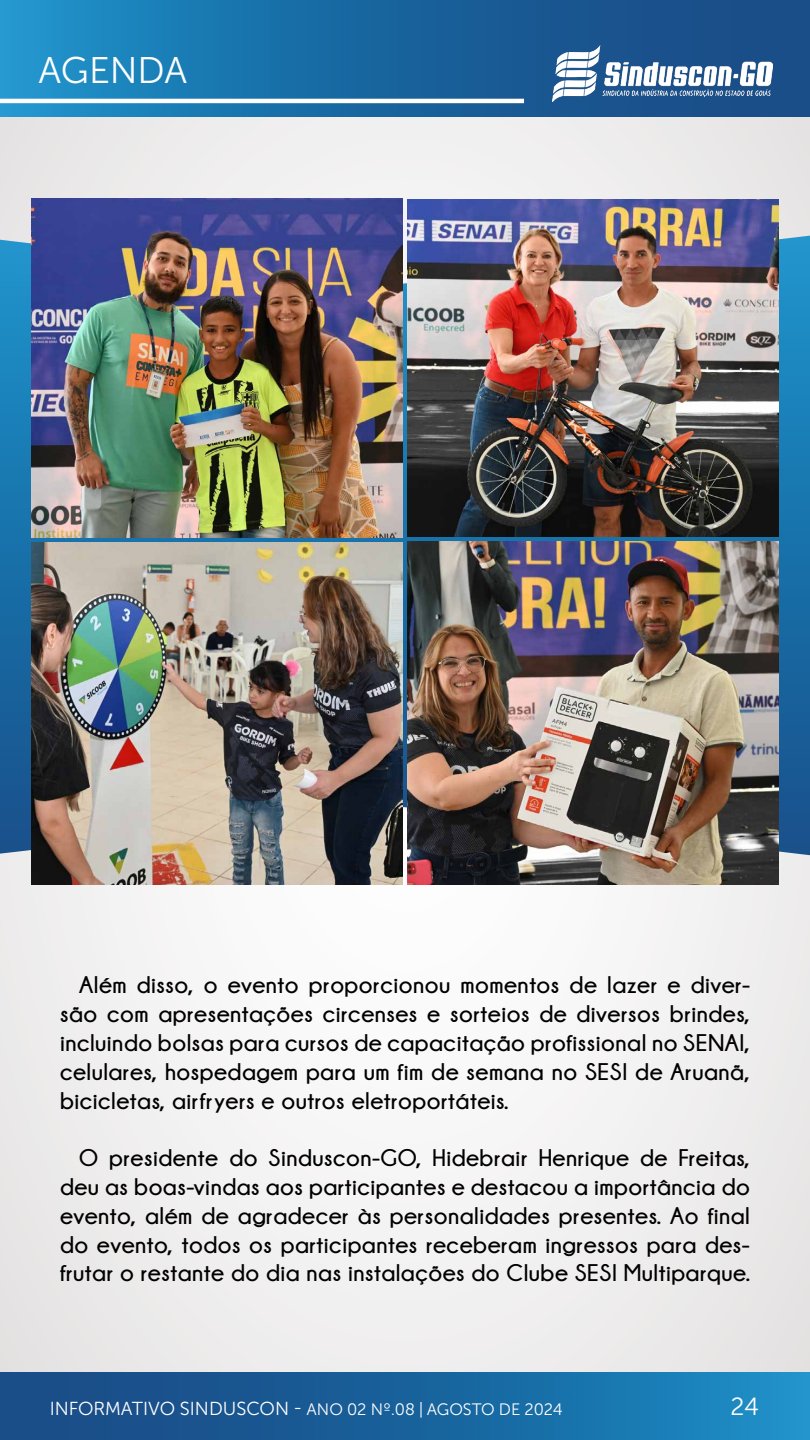
<style>
.page{position:relative;width:810px;height:1440px;background:#f1f0f0}
.page>*{position:absolute;margin:0;border:0;box-sizing:border-box;transform-origin:0 0}
.t1{font:36.97px "Museo Sans Cyrl 300";color:#fff}
.t2{font:24.75px "Museo Sans Cyrl 300";color:#fff}
.t3{font:700 24px/28.8px "Champagne&Limousines";letter-spacing:.02em;color:#000;text-align:justify}
.t4{font:16.5px "Museo Sans Cyrl 300";color:#fff}
.s1{font-size:18.75px}
</style>
<div class="page">
<div style="left:0;top:0;width:810px;height:117px;background:linear-gradient(to right,#1f8fc6,#18427d)"></div>
<img style="left:545px;top:43px;width:237px;height:61px">
<hr style="left:0;top:99px;width:524px;height:4px;background:#fff">
<div style="left:0;top:1372px;width:810px;height:68px;background:linear-gradient(to right,#18437e,#1c8bc2)"></div>
<svg style="left:0;top:236px;width:810px;height:619px;background:#2374a9"></svg>
<img style="left:32px;top:198px;width:370px;height:340px">
<img style="left:407px;top:199px;width:371px;height:338px">
<img style="left:407px;top:542px;width:371px;height:342px">
<img style="left:32px;top:543px;width:370px;height:341px">
<h1 class="t1" style="left:38px;top:50px;width:151px">AGENDA</h1>
<p class="t3" style="left:60px;top:970px;width:692px;text-indent:19px">Além disso, o evento proporcionou momentos de lazer e diver&shy;são com apresentações circenses e sorteios de diversos brindes, incluindo bolsas para cursos de capacitação profissional no SENAI, celulares, hospedagem para um fim de semana no SESI de Aruanã, bicicletas, airfryers e outros eletroportáteis.</p>
<p class="t3" style="left:60px;top:1143px;width:692px;text-indent:19px">O presidente do Sinduscon-GO, Hidebrair Henrique de Freitas, deu as boas-vindas aos participantes e destacou a importância do evento, além de agradecer às personalidades presentes. Ao final do evento, todos os participantes receberam ingressos para des&shy;frutar o restante do dia nas instalações do Clube SESI Multiparque.</p>
<p class="t4" style="left:50px;top:1400px;width:515px"><span class="s1">INFORMATIVO SINDUSCON -</span> ANO 02 Nº.08 | AGOSTO DE 2024</p>
<p class="t2" style="left:731px;top:1393px;width:30px">24</p>
</div>
